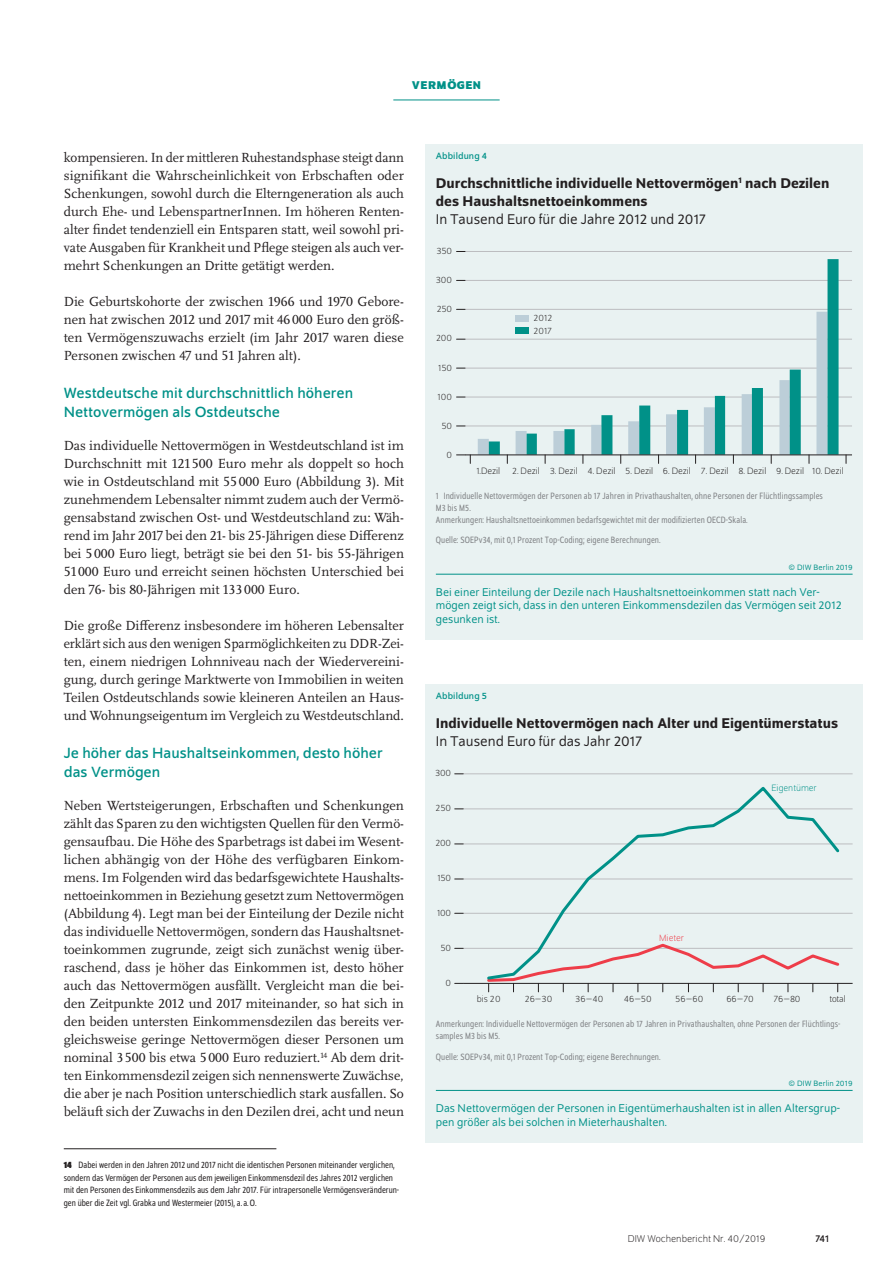
<style>
.page{position:relative;width:893px;height:1263px;background:#fff}
.page>*{position:absolute;margin:0;border:0;box-sizing:border-box;transform-origin:0 0}
.t1{font:15.75px/19.5px "Schumpeter";color:#009188}
.t2{font:500 15px/18px "Schumpeter";color:#231f20}
.t3{font:15px "Schumpeter Blond";color:#231f20}
.t4{font:13.8px/18px "Scala Pro";color:#231f20;text-align:justify}
.t5{font:12px/13.5px "Schumpeter Blond";color:#009188}
.t6{font:700 12px "Schumpeter";color:#009188}
.t7{font:300 10.5px "Schumpeter";color:#231f20}
.t8{font:10.5px "Schumpeter";color:#231f20}
.t9{font:semi-condensed 9.75px/12px "Schumpeter Blond";letter-spacing:.01em;color:#808285}
.t10{font:semi-condensed 9.75px/12.8px "Schumpeter Blond";color:#231f20}
.t11{font:300 9.75px/12.8px "Schumpeter";color:#231f20}
.t12{font:9.75px "Schumpeter";letter-spacing:.01em;color:#009188}
.t13{font:300 9.75px "Schumpeter";color:#009188}
.t14{font:300 9.75px "Schumpeter";color:#ee3d49}
.t15{font:8.25px "Schumpeter Blond";letter-spacing:.01em;color:#009188}
.s1{font-family:"Schumpeter";font-weight:700}
</style>
<div class="page">
<hr style="left:393px;top:100px;width:107px;height:1px;background:#009188">
<hr style="left:64px;top:1148px;width:212px;height:1px;background:#231f20">
<div style="left:425px;top:144px;width:438px;height:496px;background:#e9f2f2"></div>
<hr style="left:465px;top:251px;width:387px;height:1px;background:#bcbdc0">
<hr style="left:465px;top:280px;width:387px;height:1px;background:#bcbdc0">
<hr style="left:465px;top:309px;width:387px;height:1px;background:#bcbdc0">
<hr style="left:465px;top:339px;width:387px;height:1px;background:#bcbdc0">
<hr style="left:465px;top:368px;width:387px;height:1px;background:#bcbdc0">
<hr style="left:465px;top:397px;width:387px;height:1px;background:#bcbdc0">
<hr style="left:465px;top:426px;width:387px;height:1px;background:#bcbdc0">
<svg style="left:478px;top:338px;width:11px;height:117px"></svg>
<svg style="left:489px;top:259px;width:349px;height:196px"></svg>
<hr style="left:465px;top:455px;width:387px;height:1px;background:#231f20">
<svg style="left:457px;top:455px;width:14px;height:8px"></svg>
<div style="left:516px;top:315px;width:13px;height:6px;background:#bcced8"></div>
<div style="left:516px;top:328px;width:13px;height:6px;background:#009188"></div>
<hr style="left:436px;top:574px;width:417px;height:1px;background:#009188">
<div style="left:425px;top:684px;width:438px;height:458px;background:#e9f2f2"></div>
<hr style="left:463px;top:773px;width:390px;height:1px;background:#bcbdc0">
<hr style="left:463px;top:809px;width:390px;height:1px;background:#bcbdc0">
<hr style="left:463px;top:844px;width:390px;height:1px;background:#bcbdc0">
<hr style="left:463px;top:879px;width:390px;height:1px;background:#bcbdc0">
<hr style="left:463px;top:913px;width:390px;height:1px;background:#bcbdc0">
<hr style="left:463px;top:948px;width:390px;height:1px;background:#bcbdc0">
<hr style="left:463px;top:983px;width:390px;height:1px;background:#231f20">
<svg style="left:486px;top:981px;width:355px;height:11px"></svg>
<svg style="left:485px;top:786px;width:357px;height:195px"></svg>
<hr style="left:436px;top:1090px;width:417px;height:1px;background:#009188">
<p class="t6" style="left:412px;top:79px;width:19px">VERMÖGEN</p>
<p class="t4" style="left:64px;top:148px;width:342px">kompensieren. In der mittleren Ruhestandsphase steigt dann signifikant die Wahrscheinlichkeit von Erbschaften oder Schenkungen, sowohl durch die Elterngeneration als auch durch Ehe- und LebenspartnerInnen. Im höheren Renten&shy;alter findet tendenziell ein Entsparen statt, weil sowohl pri&shy;vate Ausgaben für Krankheit und Pflege steigen als auch ver&shy;mehrt Schenkungen an Dritte getätigt werden.</p>
<p class="t4" style="left:64px;top:292px;width:342px">Die Geburtskohorte der zwischen 1966 und 1970 Gebore&shy;nen hat zwischen 2012 und 2017 mit 46000 Euro den größ&shy;ten Vermögenszuwachs erzielt (im Jahr 2017 waren diese Personen zwischen 47 und 51 Jahren alt).</p>
<p class="t1" style="left:64px;top:383px;width:291px">Westdeutsche mit durchschnittlich höheren<br>Nettovermögen als Ostdeutsche</p>
<p class="t4" style="left:64px;top:436px;width:342px">Das individuelle Nettovermögen in Westdeutschland ist im Durchschnitt mit 121 500 Euro mehr als doppelt so hoch wie in Ostdeutschland mit 55 000 Euro (Abbildung 3). Mit zunehmendem Lebensalter nimmt zudem auch der Vermö&shy;gensabstand zwischen Ost- und Westdeutschland zu: Wäh&shy;rend im Jahr 2017 bei den 21- bis 25-Jährigen diese Differenz bei 5 000 Euro liegt, beträgt sie bei den 51- bis 55-Jährigen 51 000 Euro und erreicht seinen höchsten Unterschied bei den 76- bis 80-Jährigen mit 133000 Euro.</p>
<p class="t4" style="left:64px;top:616px;width:342px">Die große Differenz insbesondere im höheren Lebensalter erklärt sich aus den wenigen Sparmöglichkeiten zu DDR-Zei&shy;ten, einem niedrigen Lohnniveau nach der Wiedervereini&shy;gung, durch geringe Marktwerte von Immobilien in weiten Teilen Ostdeutschlands sowie kleineren Anteilen an Haus&shy;und Wohnungseigentum im Vergleich zu Westdeutschland.</p>
<p class="t1" style="left:64px;top:743px;width:321px">Je höher das Haushaltseinkommen, desto höher das Vermögen</p>
<p class="t4" style="left:64px;top:796px;width:342px">Neben Wertsteigerungen, Erbschaften und Schenkungen zählt das Sparen zu den wichtigsten Quellen für den Vermö&shy;gensaufbau. Die Höhe des Sparbetrags ist dabei im Wesent&shy;lichen abhängig von der Höhe des verfügbaren Einkom&shy;mens. Im Folgenden wird das bedarfsgewichtete Haushalts&shy;nettoeinkommen in Beziehung gesetzt zum Nettovermögen (Abbildung 4). Legt man bei der Einteilung der Dezile nicht das individuelle Nettovermögen, sondern das Haushaltsnet&shy;toeinkommen zugrunde, zeigt sich zunächst wenig über&shy;raschend, dass je höher das Einkommen ist, desto höher auch das Nettovermögen ausfällt. Vergleicht man die bei&shy;den Zeitpunkte 2012 und 2017 miteinander, so hat sich in den beiden untersten Einkommensdezilen das bereits ver&shy;gleichsweise geringe Nettovermögen dieser Personen um nominal 3 500 bis etwa 5000 Euro reduziert.<sup>14</sup> Ab dem drit&shy;ten Einkommensdezil zeigen sich nennenswerte Zuwächse, die aber je nach Position unterschiedlich stark ausfallen. So beläuft sich der Zuwachs in den Dezilen drei, acht und neun</p>
<p class="t10" style="left:64px;top:1159px;width:337px"><span class="s1">14</span> Dabei werden in den Jahren 2012 und 2017 nicht die identischen Personen miteinander verglichen, sondern das Vermögen der Personen aus dem jeweiligen Einkommensdezil des Jahres 2012 verglichen mit den Personen des Einkommensdezils aus dem Jahr 2017. Für intrapersonelle Vermögensveränderun&shy;gen über die Zeit vgl. Grabka und Westermeier (2015), a.a.O.</p>
<p class="t12" style="left:436px;top:151px;width:53px">Abbildung 4</p>
<p class="t2" style="left:436px;top:174px;width:395px">Durchschnittliche individuelle Nettovermögen<sup>1</sup> nach Dezilen des Haushaltsnettoeinkommens</p>
<p class="t3" style="left:436px;top:212px;width:272px">In Tausend Euro für die Jahre 2012 und 2017</p>
<p class="t11" style="left:436px;top:245px;width:17px">350</p>
<p class="t11" style="left:436px;top:274px;width:18px">300</p>
<p class="t11" style="left:437px;top:303px;width:17px">250</p>
<p class="t11" style="left:436px;top:332px;width:17px">200</p>
<p class="t11" style="left:438px;top:361px;width:15px">150</p>
<p class="t11" style="left:438px;top:390px;width:16px">100</p>
<p class="t11" style="left:441px;top:419px;width:12px">50</p>
<p class="t11" style="left:447px;top:449px;width:7px">0</p>
<p class="t11" style="left:534px;top:312px;width:20px">2012<br>2017</p>
<p class="t11" style="left:476px;top:464px;width:369px">1.Dezil 2. Dezil 3. Dezil 4. Dezil 5. Dezil 6. Dezil 7. Dezil 8. Dezil 9. Dezil 10. Dezil</p>
<p class="t9" style="left:436px;top:490px;width:389px">1 Individuelle Nettovermögen der Personen ab 17 Jahren in Privathaushalten, ohne Personen der Flüchtlingssamples<br>M3 bis M5.<br>Anmerkungen: Haushaltsnettoeinkommen bedarfsgewichtet mit der modifizierten OECD-Skala.</p>
<p class="t9" style="left:436px;top:534px;width:226px">Quelle: SOEPv34, mit 0,1 Prozent Top-Coding; eigene Berechnungen.</p>
<p class="t15" style="left:788px;top:563px;width:66px">© DIW Berlin 2019</p>
<p class="t5" style="left:436px;top:585px;width:408px">Bei einer Einteilung der Dezile nach Haushaltsnettoeinkommen statt nach Ver&shy;mögen zeigt sich, dass in den unteren Einkommensdezilen das Vermögen seit 2012 gesunken ist.</p>
<p class="t12" style="left:436px;top:691px;width:53px">Abbildung 5</p>
<p class="t2" style="left:436px;top:714px;width:404px">Individuelle Nettovermögen nach Alter und Eigentümerstatus</p>
<p class="t3" style="left:436px;top:734px;width:208px">In Tausend Euro für das Jahr 2017</p>
<p class="t11" style="left:435px;top:767px;width:18px">300</p>
<p class="t11" style="left:436px;top:802px;width:17px">250</p>
<p class="t11" style="left:435px;top:837px;width:17px">200</p>
<p class="t11" style="left:437px;top:872px;width:15px">150</p>
<p class="t11" style="left:437px;top:907px;width:16px">100</p>
<p class="t11" style="left:440px;top:941px;width:12px">50</p>
<p class="t11" style="left:446px;top:976px;width:7px">0</p>
<p class="t14" style="left:659px;top:934px;width:26px">Mieter</p>
<p class="t13" style="left:771px;top:783px;width:47px">Eigentümer</p>
<p class="t11" style="left:477px;top:993px;width:25px">bis 20</p>
<p class="t11" style="left:829px;top:993px;width:18px">total</p>
<p class="t9" style="left:436px;top:1018px;width:406px">Anmerkungen: Individuelle Nettovermögen der Personen ab 17 Jahren in Privathaushalten, ohne Personen der Flüchtlings&shy;samples M3 bis M5.</p>
<p class="t9" style="left:436px;top:1051px;width:226px">Quelle: SOEPv34, mit 0,1 Prozent Top-Coding; eigene Berechnungen.</p>
<p class="t15" style="left:788px;top:1079px;width:66px">© DIW Berlin 2019</p>
<p class="t5" style="left:436px;top:1102px;width:406px">Das Nettovermögen der Personen in Eigentümerhaushalten ist in allen Altersgrup&shy;pen größer als bei solchen in Mieterhaushalten.</p>
<p class="t11" style="left:525px;top:993px;width:29px">26−30</p>
<p class="t11" style="left:575px;top:993px;width:29px">36−40</p>
<p class="t11" style="left:624px;top:993px;width:29px">46−50</p>
<p class="t11" style="left:675px;top:993px;width:29px">56−60</p>
<p class="t11" style="left:726px;top:993px;width:29px">66−70</p>
<p class="t11" style="left:773px;top:993px;width:29px">76−80</p>
<p class="t7" style="left:628px;top:1234px;width:139px">DIW Wochenbericht Nr. 40/2019</p>
<p class="t8" style="left:815px;top:1233px;width:15px">741</p>
</div>
